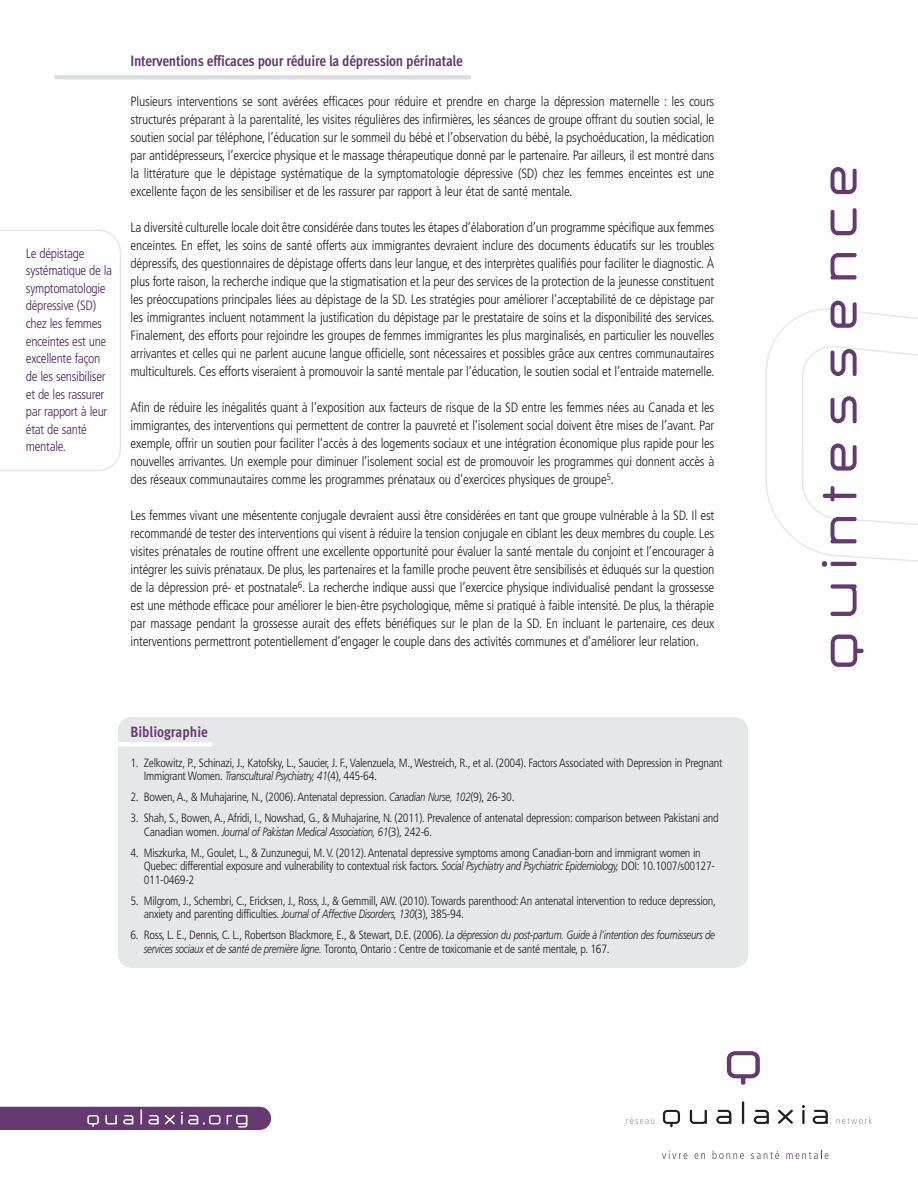
<style>
.page{position:relative;width:918px;height:1188px;background:#fff}
.page>*{position:absolute;margin:0;border:0;box-sizing:border-box;transform-origin:0 0}
.t1{font:700 15px "Meta Cond";letter-spacing:-.015em;color:#643a71}
.t2{font:300 condensed 13.5px/18px "Frutiger";letter-spacing:-.015em;color:#231f20;text-align:justify}
.t3{font:300 condensed 13.5px/17.7px "Frutiger";letter-spacing:-.025em;color:#512662}
.t4{font:300 condensed 12px/13.5px "Frutiger";letter-spacing:-.025em;color:#231f20}
.s1{font-style:italic;font-stretch:normal}
</style>
<div class="page">
<svg style="left:690px;top:1110px;width:17px;height:14px"></svg>
<svg style="left:754px;top:1110px;width:15px;height:14px"></svg>
<svg style="left:813px;top:1110px;width:15px;height:14px"></svg>
<svg style="left:716px;top:1110px;width:15px;height:14px"></svg>
<hr style="left:802px;top:1110px;width:3px;height:14px;background:#231f20">
<hr style="left:742px;top:1101px;width:2px;height:23px;background:#231f20">
<svg style="left:778px;top:1110px;width:15px;height:14px"></svg>
<svg style="left:626px;top:1117px;width:28px;height:7px"></svg>
<svg style="left:662px;top:1151px;width:25px;height:8px"></svg>
<svg style="left:694px;top:1153px;width:11px;height:6px"></svg>
<svg style="left:713px;top:1151px;width:31px;height:8px"></svg>
<svg style="left:751px;top:1151px;width:28px;height:8px"></svg>
<svg style="left:786px;top:1151px;width:42px;height:8px"></svg>
<svg style="left:837px;top:1117px;width:35px;height:7px"></svg>
<svg style="left:663px;top:1110px;width:17px;height:17px"></svg>
<svg style="left:727px;top:1051px;width:33px;height:34px"></svg>
<svg style="left:0;top:1107px;width:271px;height:23px;background:#704a7c"></svg>
<svg style="left:831px;top:584px;width:26px;height:32px"></svg>
<svg style="left:766px;top:301px;width:152px;height:266px"></svg>
<svg style="left:831px;top:253px;width:26px;height:26px"></svg>
<svg style="left:831px;top:208px;width:26px;height:27px"></svg>
<svg style="left:831px;top:167px;width:26px;height:27px"></svg>
<svg style="left:831px;top:635px;width:33px;height:32px"></svg>
<div style="left:118px;top:717px;width:630px;height:251px;background:#e6e7e9"></div>
<hr style="left:54px;top:742px;width:159px;height:4px;background:#fff;border-radius:2px">
<hr style="left:54px;top:75px;width:417px;height:4px;background:#dcdddf">
<svg style="left:0;top:230px;width:121px;height:241px"></svg>
<p class="t3" style="left:26px;top:244px;width:88px">Le dépistage systématique de la symptomatologie dépressive (SD) chez les femmes enceintes est une excellente façon de les sensibiliser et de les rassurer par rapport à leur état de santé mentale.</p>
<p class="t1" style="left:130px;top:52px;width:334px">Interventions efficaces pour réduire la dépression périnatale</p>
<p class="t2" style="left:130px;top:92px;width:585px">Plusieurs interventions se sont avérées efficaces pour réduire et prendre en charge la dépression maternelle : les cours structurés préparant à la parentalité, les visites régulières des infirmières, les séances de groupe offrant du soutien social, le soutien social par téléphone, l’éducation sur le sommeil du bébé et l’observation du bébé, la psychoéducation, la médication par antidépresseurs, l’exercice physique et le massage thérapeutique donné par le partenaire. Par ailleurs, il est montré dans la littérature que le dépistage systématique de la symptomatologie dépressive (SD) chez les femmes enceintes est une excellente façon de les sensibiliser et de les rassurer par rapport à leur état de santé mentale.</p>
<p class="t2" style="left:131px;top:218px;width:585px">La diversité culturelle locale doit être considérée dans toutes les étapes d’élaboration d’un programme spécifique aux femmes enceintes. En effet, les soins de santé offerts aux immigrantes devraient inclure des documents éducatifs sur les troubles dépressifs, des questionnaires de dépistage offerts dans leur langue, et des interprètes qualifiés pour faciliter le diagnostic. À plus forte raison, la recherche indique que la stigmatisation et la peur des services de la protection de la jeunesse constituent les préoccupations principales liées au dépistage de la SD. Les stratégies pour améliorer l'acceptabilité de ce dépistage par les immigrantes incluent notamment la justification du dépistage par le prestataire de soins et la disponibilité des services.<br>Finalement, des efforts pour rejoindre les groupes de femmes immigrantes les plus marginalisés, en particulier les nouvelles arrivantes et celles qui ne parlent aucune langue officielle, sont nécessaires et possibles grâce aux centres communautaires multiculturels. Ces efforts viseraient à promouvoir la santé mentale par l’éducation, le soutien social et l’entraide maternelle.</p>
<p class="t2" style="left:131px;top:398px;width:585px">Afin de réduire les inégalités quant à l'exposition aux facteurs de risque de la SD entre les femmes nées au Canada et les immigrantes, des interventions qui permettent de contrer la pauvreté et l'isolement social doivent être mises de l’avant. Par exemple, offrir un soutien pour faciliter l'accès à des logements sociaux et une intégration économique plus rapide pour les nouvelles arrivantes. Un exemple pour diminuer l’isolement social est de promouvoir les programmes qui donnent accès à des réseaux communautaires comme les programmes prénataux ou d'exercices physiques de groupe<sup>5</sup>.</p>
<p class="t2" style="left:130px;top:506px;width:585px">Les femmes vivant une mésentente conjugale devraient aussi être considérées en tant que groupe vulnérable à la SD. Il est recommandé de tester des interventions qui visent à réduire la tension conjugale en ciblant les deux membres du couple. Les visites prénatales de routine offrent une excellente opportunité pour évaluer la santé mentale du conjoint et l’encourager à intégrer les suivis prénataux. De plus, les partenaires et la famille proche peuvent être sensibilisés et éduqués sur la question de la dépression pré- et postnatale<sup>6</sup>. La recherche indique aussi que l’exercice physique individualisé pendant la grossesse est une méthode efficace pour améliorer le bien-être psychologique, même si pratiqué à faible intensité. De plus, la thérapie par massage pendant la grossesse aurait des effets bénéfiques sur le plan de la SD. En incluant le partenaire, ces deux interventions permettront potentiellement d’engager le couple dans des activités communes et d’améliorer leur relation.</p>
<p class="t1" style="left:130px;top:723px;width:79px">Bibliographie</p>
<p class="t4" style="left:144px;top:756px;width:580px;text-indent:-13px">1. Zelkowitz, P., Schinazi, J., Katofsky, L., Saucier, J. F.,Valenzuela, M.,Westreich, R., et al. (2004). Factors Associated with Depression in Pregnant<br>Immigrant Women. <span class="s1">Transcultural Psychiatry, 41</span>(4), 445-64.</p>
<p class="t4" style="left:130px;top:790px;width:386px">2. Bowen,A., &amp; Muhajarine, N., (2006).Antenatal depression. <span class="s1">Canadian Nurse, 102</span>(9), 26-30.</p>
<p class="t4" style="left:144px;top:811px;width:576px;text-indent:-13px">3. Shah, S., Bowen,A.,Afridi, I., Nowshad, G., &amp; Muhajarine, N. (2011). Prevalence of antenatal depression: comparison between Pakistani and<br>Canadian women. <span class="s1">Journal of Pakistan Medical Association, 61</span>(3), 242-6.</p>
<p class="t4" style="left:144px;top:846px;width:573px;text-indent:-13px">4. Miszkurka, M., Goulet, L., &amp; Zunzunegui, M.V. (2012).Antenatal depressive symptoms among Canadian-born and immigrant women in<br>Quebec: differential exposure and vulnerability to contextual risk factors. <span class="s1">Social Psychiatry and Psychiatric Epidemiology,</span> DOI: 10.1007/s00127-<br>011-0469-2</p>
<p class="t4" style="left:144px;top:894px;width:574px;text-indent:-13px">5. Milgrom, J., Schembri, C., Ericksen, J., Ross, J., &amp; Gemmill,AW. (2010). Towards parenthood:An antenatal intervention to reduce depression, anxiety and parenting difficulties. <span class="s1">Journal of Affective Disorders, 130</span>(3), 385-94.</p>
<p class="t4" style="left:144px;top:929px;width:573px;text-indent:-13px">6. Ross, L. E., Dennis, C. L., Robertson Blackmore, E., &amp; Stewart, D.E. (2006). <span class="s1">La dépression du post-partum. Guide à l'intention des fournisseurs de services sociaux et de santé de première ligne.</span> Toronto, Ontario : Centre de toxicomanie et de santé mentale, p. 167.</p>
</div>
